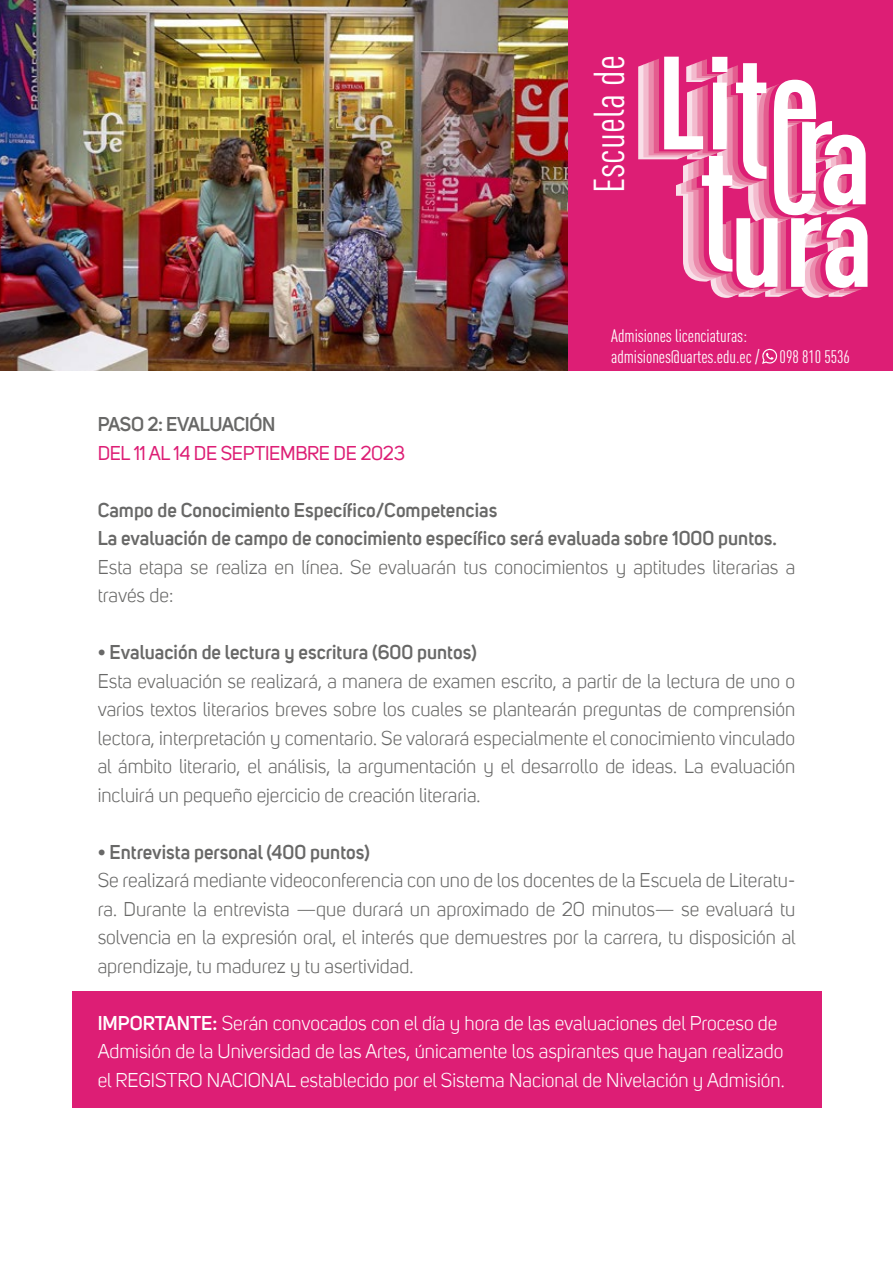
<style>
.page{position:relative;width:893px;height:1263px;background:#fff}
.page>*{position:absolute;margin:0;border:0;box-sizing:border-box;transform-origin:0 0}
.t1{font:condensed 42.6px "DIN Pro";color:#fff}
.t2{font:19.5px/28.5px "Uni Sans";color:#686867;text-align:justify}
.t3{font:19.5px/28.5px "Uni Sans";color:#fff}
.t4{font:600 19.5px/28.5px "Uni Sans";color:#686867}
.t5{font:19.5px "Uni Sans";letter-spacing:-.015em;color:#dd1e75}
.t6{font:600 19.5px "Uni Sans";letter-spacing:-.02em;color:#686867}
.t7{font:condensed 17.85px/20.9px "DIN Pro";letter-spacing:-.005em;color:#fff}
.s1{font-weight:600}
</style>
<div class="page">
<div style="left:531px;top:0;width:362px;height:370px;background:#dd1e75"></div>
<img style="left:0;top:0;width:567px;height:370px">
<svg style="left:762px;top:349px;width:16px;height:15px"></svg>
<svg style="left:638px;top:57px;width:229px;height:241px"></svg>
<div style="left:72px;top:991px;width:749px;height:117px;background:#dd1e75"></div>
<h1 class="t1" style="left:578px;top:193px;width:139px;rotate:-90deg">Escuela de</h1>
<p class="t6" style="left:98px;top:410px;width:179px">PASO 2: EVALUACIÓN</p>
<p class="t5" style="left:98px;top:442px;width:309px">DEL 11 AL 14 DE SEPTIEMBRE DE 2023</p>
<p class="t7" style="left:611px;top:324px;width:240px">Admisiones licenciaturas: admisiones@uartes.edu.ec / 098 810 5536</p>
<p class="t4" style="left:98px;top:494px;width:681px">Campo de Conocimiento Específico/Competencias<br>La evaluación de campo de conocimiento específico será evaluada sobre 1000 puntos.</p>
<p class="t2" style="left:98px;top:553px;width:699px">Esta etapa se realiza en línea. Se evaluarán tus conocimientos y aptitudes literarias a través de:</p>
<p class="t4" style="left:98px;top:637px;width:381px">• Evaluación de lectura y escritura (600 puntos)</p>
<p class="t2" style="left:98px;top:667px;width:699px">Esta evaluación se realizará, a manera de examen escrito, a partir de la lectura de uno o varios textos literarios breves sobre los cuales se plantearán preguntas de comprensión lectora, interpretación y comentario. Se valorará especialmente el conocimiento vinculado al ámbito literario, el análisis, la argumentación y el desarrollo de ideas. La evaluación incluirá un pequeño ejercicio de creación literaria.</p>
<p class="t4" style="left:98px;top:836px;width:274px">• Entrevista personal (400 puntos)</p>
<p class="t2" style="left:98px;top:866px;width:699px">Se realizará mediante videoconferencia con uno de los docentes de la Escuela de Literatu&shy;ra. Durante la entrevista —que durará un aproximado de 20 minutos— se evaluará tu solvencia en la expresión oral, el interés que demuestres por la carrera, tu disposición al aprendizaje, tu madurez y tu asertividad.</p>
<p class="t3" style="left:98px;top:1009px;width:688px"><span class="s1">IMPORTANTE:</span> Serán convocados con el día y hora de las evaluaciones del Proceso de<br>Admisión de la Universidad de las Artes, únicamente los aspirantes que hayan realizado el REGISTRO NACIONAL establecido por el Sistema Nacional de Nivelación y Admisión.</p>
</div>
